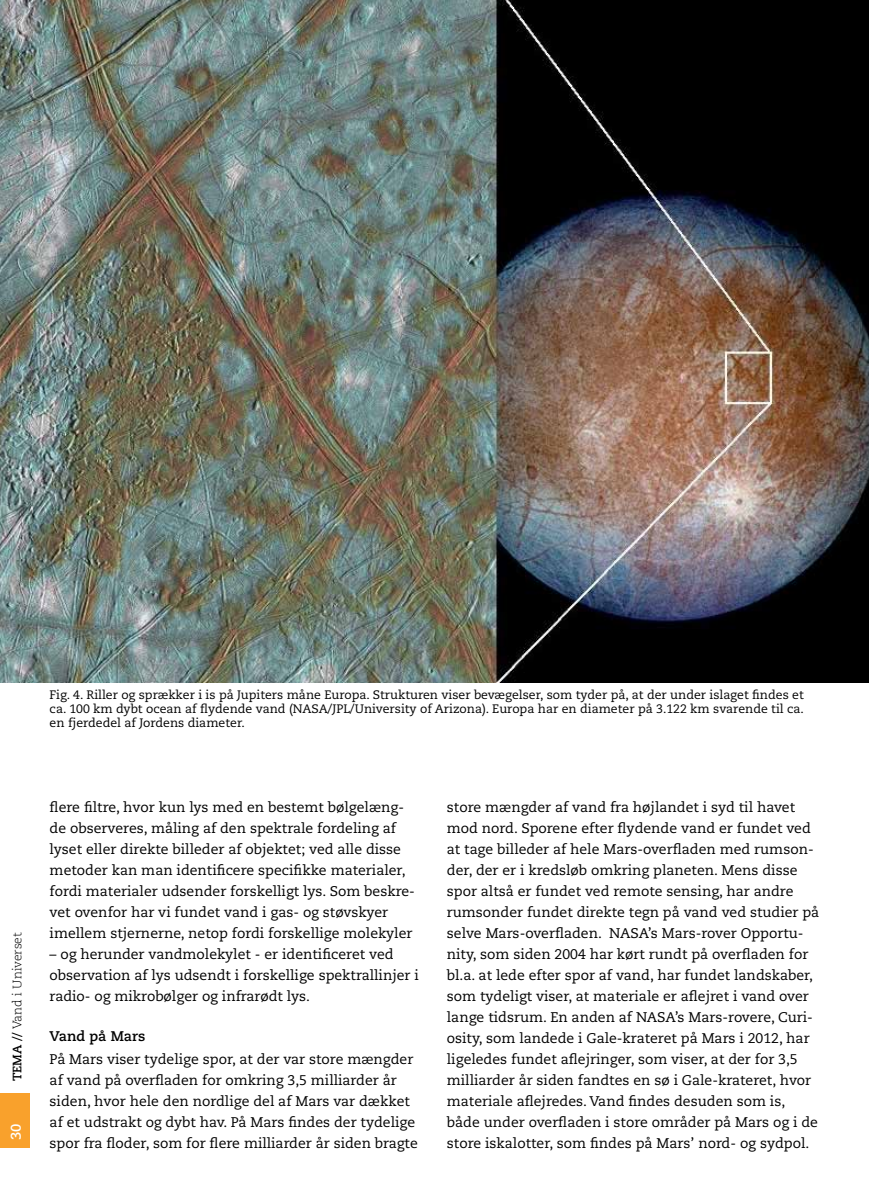
<style>
.page{position:relative;width:869px;height:1191px;background:#fff}
.page>*{position:absolute;margin:0;border:0;box-sizing:border-box;transform-origin:0 0}
.t1{font:14px/21px "Caecilia LT Std";color:#000}
.t2{font:700 14px "Caecilia LT Std";color:#000}
.t3{font:700 14px "Caecilia LT Std";color:#fff}
.t4{font:12.25px/14px "Caecilia LT Std";color:#000;text-align:justify}
.t5{font:300 12.25px "Caecilia LT Std";color:#000}
.s1{font-weight:700}
</style>
<div class="page">
<div style="left:0;top:1093px;width:30px;height:54px;background:#f9a12c"></div>
<img style="left:0;top:0;width:868px;height:682px">
<p class="t4" style="left:50px;top:687px;width:755px">Fig. 4. Riller og sprækker i is på Jupiters måne Europa. Strukturen viser bevægelser, som tyder på, at der under islaget findes et ca. 100 km dybt ocean af flydende vand (NASA/JPL/University of Arizona). Europa har en diameter på 3.122 km svarende til ca. en fjerdedel af Jordens diameter.</p>
<p class="t5" style="left:10px;top:1081px;width:151px;rotate:-90deg"><span class="s1">TEMA //</span> Vand i Universet</p>
<p class="t3" style="left:8px;top:1140px;width:18px;rotate:-90deg">30</p>
<p class="t1" style="left:50px;top:796px;width:366px">flere filtre, hvor kun lys med en bestemt bølgelæng&shy;de observeres, måling af den spektrale fordeling af lyset eller direkte billeder af objektet; ved alle disse metoder kan man identificere specifikke materialer, fordi materialer udsender forskelligt lys. Som beskre&shy;vet ovenfor har vi fundet vand i gas- og støvskyer imellem stjernerne, netop fordi forskellige molekyler</p>
<p class="t1" style="left:50px;top:943px;width:370px">– og herunder vandmolekylet - er identificeret ved observation af lys udsendt i forskellige spektrallinjer i radio- og mikrobølger og infrarødt lys.</p>
<p class="t2" style="left:50px;top:1028px;width:97px">Vand på Mars</p>
<p class="t1" style="left:50px;top:1048px;width:369px">På Mars viser tydelige spor, at der var store mængder af vand på overfladen for omkring 3,5 milliarder år siden, hvor hele den nordlige del af Mars var dækket af et udstrakt og dybt hav. På Mars findes der tydelige spor fra floder, som for flere milliarder år siden bragte</p>
<p class="t1" style="left:446px;top:796px;width:374px">store mængder af vand fra højlandet i syd til havet mod nord. Sporene efter flydende vand er fundet ved at tage billeder af hele Mars-overfladen med rumson&shy;der, der er i kredsløb omkring planeten. Mens disse spor altså er fundet ved remote sensing, har andre rumsonder fundet direkte tegn på vand ved studier på selve Mars-overfladen. NASA’s Mars-rover Opportu&shy;nity, som siden 2004 har kørt rundt på overfladen for bl.a. at lede efter spor af vand, har fundet landskaber, som tydeligt viser, at materiale er aflejret i vand over lange tidsrum. En anden af NASA’s Mars-rovere, Curi&shy;osity, som landede i Gale-krateret på Mars i 2012, har ligeledes fundet aflejringer, som viser, at der for 3,5 milliarder år siden fandtes en sø i Gale-krateret, hvor materiale aflejredes. Vand findes desuden som is, både under overfladen i store områder på Mars og i de store iskalotter, som findes på Mars’ nord- og sydpol.</p>
</div>
